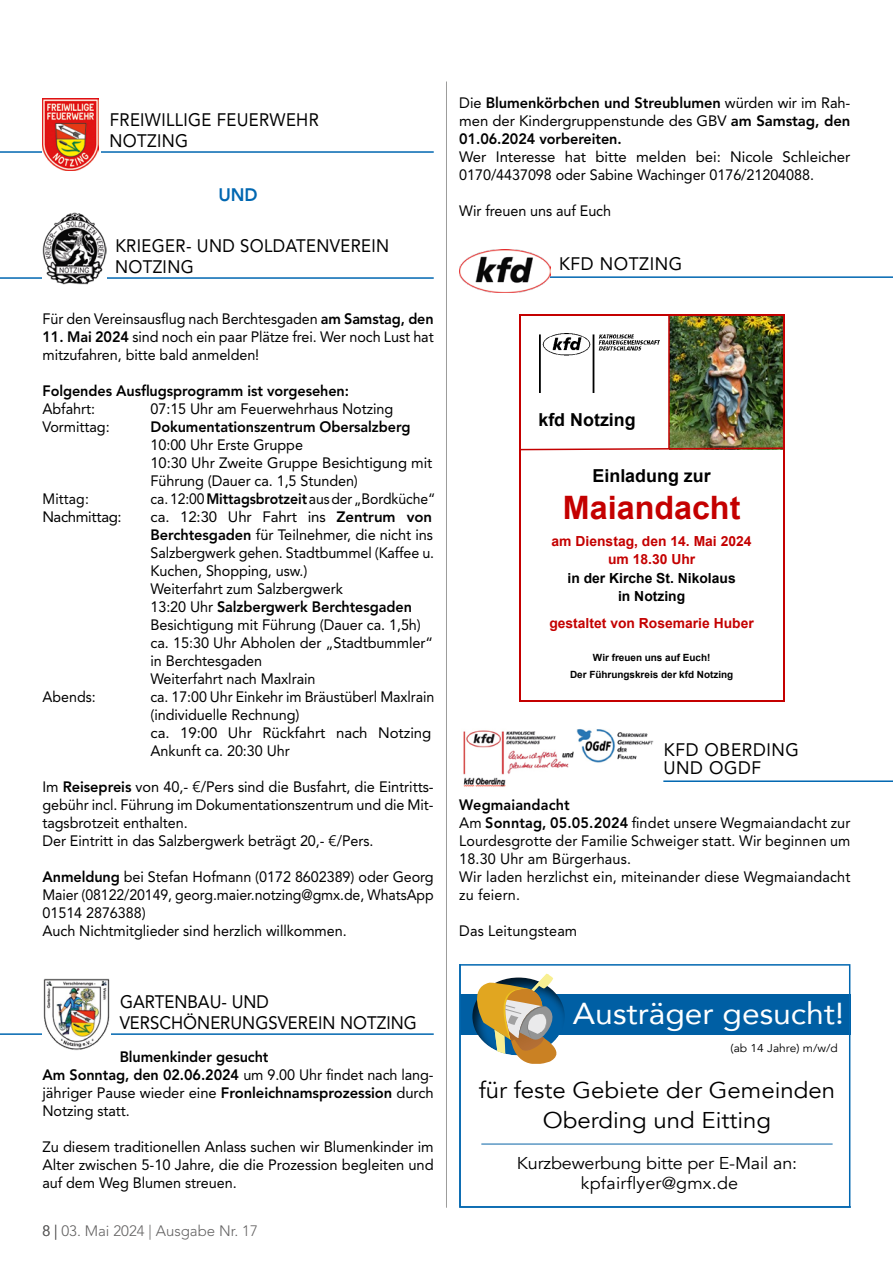
<style>
.page{position:relative;width:893px;height:1263px;background:#fff}
.page>*{position:absolute;margin:0;border:0;box-sizing:border-box;transform-origin:0 0}
.t1{font:700 32.25px "Arial";color:#c40000}
.t2{font:30.15px "Avenir";color:#fff;scale:1.05 1}
.t3{font:22.8px/30.2px "Avenir";color:#000;text-align:center;scale:1.05 1}
.t4{font:18px/21px "Avenir LT Std";letter-spacing:.02em;color:#000;scale:.93 1}
.t5{font:18px/21px "Avenir LT Std";color:#000;scale:.93 1}
.t6{font:18px/18px "Avenir LT Std";letter-spacing:.02em;color:#000;scale:.96 1}
.t7{font:800 18px "Avenir LT Std";color:#0067b1;scale:.96 1}
.t8{font:700 17.85px "Arial";color:#000}
.t9{font:17.1px/20.5px "Avenir";letter-spacing:-.01em;color:#000;text-align:center;scale:1.05 1}
.t10{font:15px/18px "Avenir LT Std";letter-spacing:-.005em;color:#000}
.t11{font:15px/18px "Avenir LT Std";letter-spacing:-.005em;color:#000;scale:.96 1}
.t12{font:800 15px/18px "Avenir LT Std";letter-spacing:-.005em;color:#000;scale:.96 1}
.t13{font:15px/18px "Avenir LT Std";letter-spacing:-.005em;color:#000;scale:.95 1}
.t14{font:800 15px/18px "Avenir LT Std";letter-spacing:-.005em;color:#000;text-align:justify}
.t15{font:15px "Avenir LT Std";letter-spacing:-.005em;color:#000;scale:.93 1}
.t16{font:300 15px "Avenir LT Std";color:#646363}
.t17{font:15px "Avenir LT Std";letter-spacing:-.025em;color:#000}
.t18{font:700 13.8px/18.3px "Arial";color:#c40000;text-align:center}
.t19{font:700 13.8px/18.3px "Arial";color:#000;text-align:center}
.t20{font:11.4px "Avenir";color:#000;scale:1.05 1}
.t21{font:700 9.9px/17.2px "Arial";color:#000;text-align:center}
.s1{font-weight:800}
.s2{font-weight:400}
</style>
<div class="page">
<hr style="left:446px;top:81px;width:1px;height:1127px;background:#9d9d9c">
<hr style="left:0;top:151px;width:434px;height:2px;background:#0067b1">
<hr style="left:0;top:277px;width:434px;height:2px;background:#0067b1">
<hr style="left:0;top:1033px;width:434px;height:2px;background:#0067b1">
<div style="left:43px;top:99px;width:58px;height:72px;background:#fff"></div>
<img style="left:43px;top:99px;width:56px;height:72px">
<img style="left:43px;top:213px;width:64px;height:72px">
<img style="left:43px;top:978px;width:68px;height:72px">
<hr style="left:459px;top:276px;width:434px;height:2px;background:#0067b1">
<hr style="left:663px;top:780px;width:230px;height:2px;background:#0067b1">
<img style="left:459px;top:250px;width:91px;height:42px">
<img style="left:670px;top:315px;width:113px;height:132px">
<img style="left:539px;top:333px;width:120px;height:59px">
<hr style="left:668px;top:315px;width:2px;height:134px;background:#c40000">
<svg style="left:520px;top:447px;width:263px;height:4px"></svg>
<hr style="left:520px;top:314px;width:263px;height:1px;background:#c40000">
<hr style="left:519px;top:315px;width:1px;height:386px;background:#c40000">
<hr style="left:783px;top:315px;width:2px;height:386px;background:#c40000">
<hr style="left:520px;top:701px;width:263px;height:1px;background:#c40000">
<img style="left:463px;top:729px;width:191px;height:58px">
<div style="left:460px;top:994px;width:390px;height:41px;background:#005fa4"></div>
<svg style="left:472px;top:974px;width:93px;height:90px"></svg>
<hr style="left:481px;top:1144px;width:352px;height:1px;background:#005fa4">
<div style="left:459px;top:964px;width:391px;height:244px;border:2px solid #0067b1"></div>
<p class="t4" style="left:109px;top:109px;width:227px">FREIWILLIGE FEUERWEHR<br>NOTZING</p>
<p class="t7" style="left:219px;top:184px;width:42px">UND</p>
<p class="t4" style="left:115px;top:235px;width:296px">KRIEGER- UND SOLDATENVEREIN<br>NOTZING</p>
<p class="t11" style="left:43px;top:310px;width:409px">Für den Vereinsausflug nach Berchtesgaden <span class="s1">am Samstag, den</span></p>
<p class="t11" style="left:43px;top:328px;width:409px"><span class="s1">11. Mai 2024</span> sind noch ein paar Plätze frei. Wer noch Lust hat mitzufahren, bitte bald anmelden!</p>
<p class="t12" style="left:43px;top:382px;width:321px">Folgendes Ausflugsprogramm ist vorgesehen:</p>
<p class="t11" style="left:43px;top:400px;width:56px">Abfahrt:</p>
<p class="t11" style="left:151px;top:400px;width:254px">07:15 Uhr am Feuerwehrhaus Notzing</p>
<p class="t11" style="left:43px;top:418px;width:71px">Vormittag:</p>
<p class="t12" style="left:151px;top:418px;width:272px">Dokumentationszentrum Obersalzberg</p>
<p class="t11" style="left:151px;top:436px;width:295px">10:00 Uhr Erste Gruppe<br>10:30 Uhr Zweite Gruppe Besichtigung mit<br>Führung (Dauer ca. 1,5 Stunden)</p>
<p class="t15" style="left:43px;top:490px;width:51px">Mittag:</p>
<p class="t15" style="left:151px;top:490px;width:308px">ca. 12:00 <span class="s1">Mittagsbrotzeit</span> aus der „Bordküche“</p>
<p class="t17" style="left:43px;top:508px;width:81px">Nachmittag:</p>
<p class="t10" style="left:151px;top:508px;width:285px">ca. 12:30 Uhr Fahrt ins <span class="s1">Zentrum von Berchtesgaden</span> für Teilnehmer, die nicht ins Salzbergwerk gehen. Stadtbummel (Kaffee u.<br>Kuchen, Shopping, usw.)<br>Weiterfahrt zum Salzbergwerk<br>13:20 Uhr <span class="s1">Salzbergwerk Berchtesgaden </span>Besichtigung mit Führung (Dauer ca. 1,5h) ca. 15:30 Uhr Abholen der „Stadtbummler“ in Berchtesgaden<br>Weiterfahrt nach Maxlrain</p>
<p class="t13" style="left:43px;top:688px;width:58px">Abends:</p>
<p class="t13" style="left:151px;top:688px;width:300px">ca. 17:00 Uhr Einkehr im Bräustüberl Maxlrain (individuelle Rechnung)<br>ca. 19:00 Uhr Rückfahrt nach Notzing<br>Ankunft ca. 20:30 Uhr</p>
<p class="t10" style="left:43px;top:778px;width:393px">Im <span class="s1">Reisepreis</span> von 40,- €/Pers sind die Busfahrt, die Eintritts&shy;gebühr incl. Führung im Dokumentationszentrum und die Mit&shy;tagsbrotzeit enthalten.<br>Der Eintritt in das Salzbergwerk beträgt 20,- €/Pers.</p>
<p class="t11" style="left:43px;top:868px;width:409px"><span class="s1">Anmeldung</span> bei Stefan Hofmann (0172 8602389) oder Georg Maier (08122/20149, georg.maier.notzing@gmx.de, WhatsApp 01514 2876388)<br>Auch Nichtmitglieder sind herzlich willkommen.</p>
<p class="t5" style="left:120px;top:991px;width:321px">GARTENBAU- UND<br>VERSCHÖNERUNGSVEREIN NOTZING</p>
<p class="t12" style="left:43px;top:1048px;width:409px;text-indent:77px">Blumenkinder gesucht<br>Am Sonntag, den 02.06.2024 <span class="s2">um 9.00 Uhr findet nach lang&shy;jähriger Pause wieder eine</span> Fronleichnamsprozession <span class="s2">durch Notzing statt.</span></p>
<p class="t10" style="left:43px;top:1138px;width:393px;text-align:justify">Zu diesem traditionellen Anlass suchen wir Blumenkinder im Alter zwischen 5-10 Jahre, die die Prozession begleiten und auf dem Weg Blumen streuen.</p>
<p class="t16" style="left:43px;top:1222px;width:217px">8 | 03. Mai 2024 | Ausgabe Nr. 17</p>
<p class="t14" style="left:459px;top:94px;width:393px"><span class="s2">Die</span> Blumenkörbchen und Streublumen <span class="s2">würden wir im Rah&shy;men der Kindergruppenstunde des GBV</span> am Samstag, den 01.06.2024 vorbereiten.</p>
<p class="t10" style="left:459px;top:148px;width:393px">Wer Interesse hat bitte melden bei: Nicole Schleicher<br>0170/4437098 oder Sabine Wachinger 0176/21204088.</p>
<p class="t11" style="left:459px;top:202px;width:160px">Wir freuen uns auf Euch</p>
<p class="t6" style="left:559px;top:255px;width:130px">KFD NOTZING</p>
<p class="t8" style="left:538px;top:408px;width:99px">kfd Notzing</p>
<p class="t8" style="left:593px;top:464px;width:120px">Einladung zur</p>
<h1 class="t1" style="left:563px;top:486px;width:179px">Maiandacht</h1>
<p class="t18" style="left:552px;top:532px;width:202px">am Dienstag, den 14. Mai 2024 um 18.30 Uhr</p>
<p class="t19" style="left:567px;top:569px;width:170px">in der Kirche St. Nikolaus in Notzing</p>
<p class="t18" style="left:549px;top:615px;width:206px">gestaltet von Rosemarie Huber</p>
<p class="t21" style="left:570px;top:649px;width:165px">Wir freuen uns auf Euch!<br>Der Führungskreis der kfd Notzing</p>
<p class="t6" style="left:663px;top:741px;width:143px">KFD OBERDING<br>UND OGDF</p>
<p class="t11" style="left:459px;top:796px;width:409px"><span class="s1">Wegmaiandacht<br></span>Am <span class="s1">Sonntag, 05.05.2024</span> findet unsere Wegmaiandacht zur Lourdesgrotte der Familie Schweiger statt. Wir beginnen um 18.30 Uhr am Bürgerhaus.<br>Wir laden herzlichst ein, miteinander diese Wegmaiandacht zu feiern.</p>
<p class="t11" style="left:459px;top:922px;width:124px">Das Leitungsteam</p>
<h2 class="t2" style="left:573px;top:989px;width:260px">Austräger gesucht!</h2>
<p class="t20" style="left:730px;top:1041px;width:104px">(ab 14 Jahre) m/w/d</p>
<h3 class="t3" style="left:479px;top:1075px;width:341px">für feste Gebiete der Gemeinden<br>Oberding und Eitting</h3>
<p class="t9" style="left:517px;top:1153px;width:268px">Kurzbewerbung bitte per E-Mail an: kpfairflyer@gmx.de</p>
</div>
